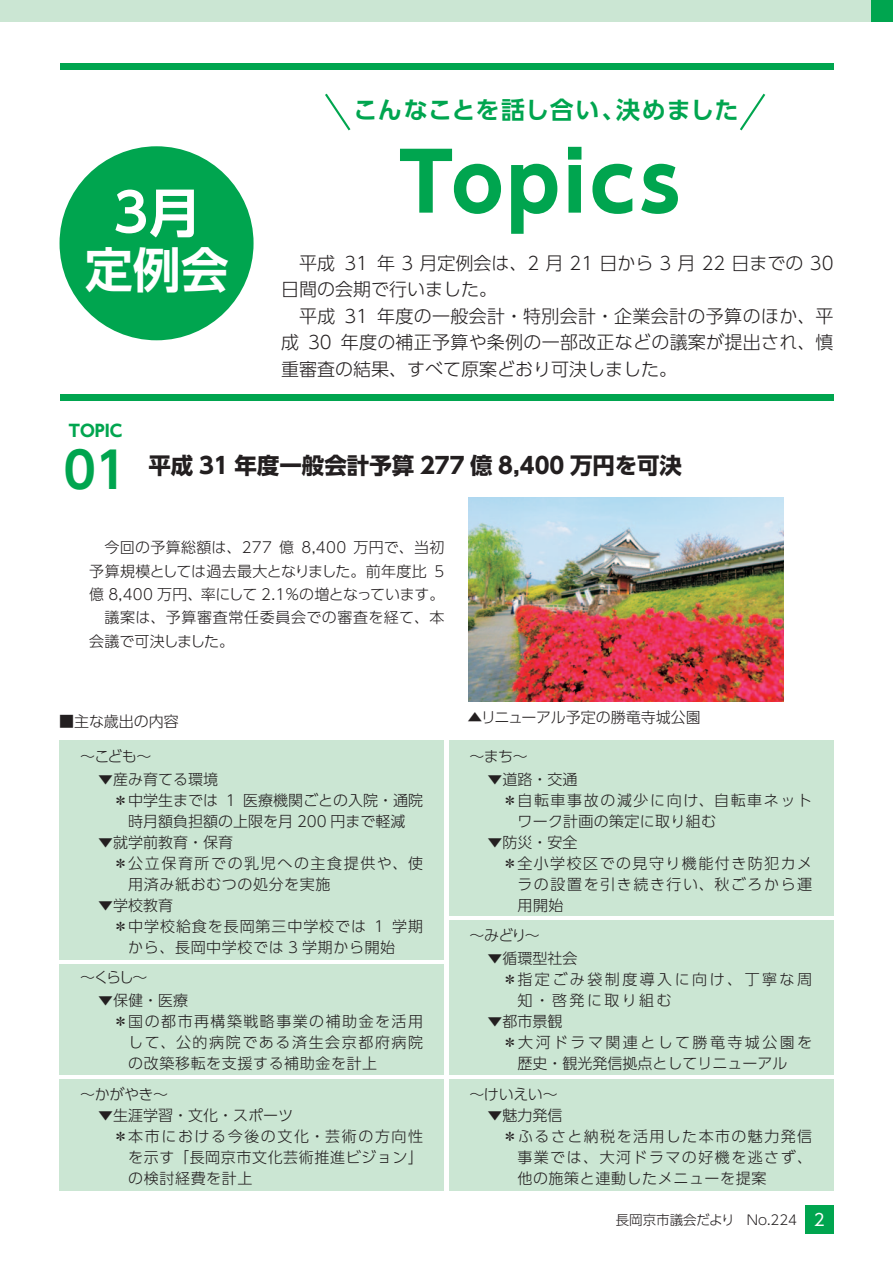
<style>
.page{position:relative;width:893px;height:1263px;background:#fff}
.page>*{position:absolute;margin:0;border:0;box-sizing:border-box;transform-origin:0 0}
.t1{font:700 79.5px "UD Shin Go Pro";letter-spacing:.04em;color:#00a54f}
.t2{font:700 52.8px "UD Shin Go Pro De";color:#fff}
.t3{font:700 49.5px "UD Shin Go Pro De";color:#00a54f}
.t4{font:700 48px "UD Shin Go Pro De";color:#fff}
.t5{font:700 24px "UD Shin Go Pro De";letter-spacing:.025em;color:#00a54f}
.t6{font:700 22.5px "UD Shin Go Pro";color:#231f20}
.t7{font:300 18px/26.5px "UD Shin Go Pro";color:#231f20}
.t8{font:300 18px "UD Shin Go Pro";letter-spacing:.02em;color:#231f20}
.t9{font:700 16.5px "UD Shin Go Pro";color:#00a54f}
.t10{font:16.5px "UD Shin Go Pro";color:#fff}
.t11{font:300 15px "UD Shin Go Pro";letter-spacing:.04em;color:#231f20}
.t12{font:300 15px/23.4px "UD Shin Go Pro";letter-spacing:.02em;color:#231f20}
.t13{font:300 15px/21px "UD Shin Go Pro";color:#231f20}
.t14{font:300 15px "UD Shin Go Pro";letter-spacing:.105em;color:#231f20}
.t15{font:300 15px "UD Shin Go Pro";letter-spacing:.095em;color:#231f20}
.t16{font:300 15px/21px "UD Shin Go Pro";letter-spacing:.06em;color:#231f20}
.t17{font:300 15px "UD Shin Go Pro";letter-spacing:.16em;color:#231f20}
.t18{font:300 15px "UD Shin Go Pro";letter-spacing:.165em;color:#231f20}
.t19{font:300 13.5px "UD Shin Go Pro";color:#231f20}
</style>
<div class="page">
<div style="left:449px;top:1079px;width:384px;height:112px;background:#cbe6d3"></div>
<div style="left:449px;top:740px;width:384px;height:176px;background:#cbe6d3"></div>
<div style="left:449px;top:920px;width:384px;height:155px;background:#cbe6d3"></div>
<div style="left:60px;top:740px;width:384px;height:220px;background:#cbe6d3"></div>
<div style="left:60px;top:964px;width:384px;height:111px;background:#cbe6d3"></div>
<div style="left:60px;top:1079px;width:384px;height:112px;background:#cbe6d3"></div>
<div style="left:0;top:0;width:893px;height:21px;background:#cbe6d3"></div>
<div style="left:872px;top:0;width:21px;height:21px;background:#00a54f"></div>
<div style="left:805px;top:1205px;width:28px;height:28px;background:#00a54f"></div>
<div style="left:60px;top:64px;width:773px;height:6px;background:#00a54f"></div>
<div style="left:60px;top:394px;width:773px;height:6px;background:#00a54f"></div>
<div style="left:60px;top:146px;width:194px;height:194px;background:#00a54f;border-radius:50%"></div>
<svg style="left:325px;top:93px;width:26px;height:38px"></svg>
<svg style="left:740px;top:93px;width:26px;height:38px"></svg>
<img style="left:468px;top:497px;width:316px;height:205px">
<h2 class="t2" style="left:113px;top:170px;width:89px">3月</h2>
<h3 class="t4" style="left:85px;top:231px;width:145px">定例会</h3>
<h3 class="t5" style="left:353px;top:90px;width:273px">こんなことを話し合い、</h3>
<h3 class="t5" style="left:616px;top:90px;width:124px">決めました</h3>
<h1 class="t1" style="left:399px;top:118px;width:282px">Topics</h1>
<p class="t7" style="left:377px;top:249px;width:458px">年 3 月定例会は、2 月 21 日から 3 月 22 日までの 30</p>
<p class="t7" style="left:281px;top:249px;width:55px">　平成</p>
<p class="t7" style="left:281px;top:276px;width:217px">日間の会期で行いました。</p>
<p class="t8" style="left:377px;top:301px;width:458px">年度の一般会計・特別会計・企業会計の予算のほか、平</p>
<p class="t7" style="left:344px;top:249px;width:25px">31</p>
<p class="t7" style="left:281px;top:302px;width:56px">　平成</p>
<p class="t7" style="left:344px;top:302px;width:25px">31</p>
<p class="t7" style="left:341px;top:329px;width:494px">年度の補正予算や条例の一部改正などの議案が提出され、慎</p>
<p class="t7" style="left:281px;top:329px;width:397px">成<br>重審査の結果、すべて原案どおり可決しました。</p>
<p class="t7" style="left:308px;top:329px;width:25px">30</p>
<p class="t9" style="left:69px;top:417px;width:55px">TOPIC</p>
<h3 class="t3" style="left:64px;top:430px;width:66px">01</h3>
<h3 class="t6" style="left:148px;top:447px;width:535px">平成 31 年度一般会計予算 277 億 8,400 万円を可決</h3>
<p class="t12" style="left:89px;top:535px;width:184px">　今回の予算総額は、277</p>
<p class="t11" style="left:279px;top:535px;width:16px">億</p>
<p class="t11" style="left:302px;top:535px;width:46px">8,400</p>
<p class="t11" style="left:353px;top:535px;width:92px">万円で、当初</p>
<p class="t12" style="left:89px;top:559px;width:357px">予算規模としては過去最大となりました。前年度比億 8,400 万円、率にして 2.1％の増となっています。　議案は、予算審査常任委員会での審査を経て、本会議で可決しました。</p>
<p class="t11" style="left:435px;top:559px;width:11px">5</p>
<p class="t13" style="left:59px;top:711px;width:121px">■主な歳出の内容</p>
<p class="t13" style="left:467px;top:706px;width:235px">▲リニューアル予定の勝竜寺城公園</p>
<p class="t11" style="left:80px;top:744px;width:73px">～こども~</p>
<p class="t11" style="left:469px;top:744px;width:60px">～まち~</p>
<p class="t13" style="left:98px;top:768px;width:121px">▼産み育てる環境</p>
<p class="t13" style="left:243px;top:789px;width:181px">医療機関ごとの入院・通院</p>
<p class="t13" style="left:128px;top:789px;width:279px;text-indent:-15px">＊中学生までは<br>時月額負担額の上限を月 200 円まで軽減</p>
<p class="t11" style="left:98px;top:830px;width:136px">▼就学前教育・保育</p>
<p class="t14" style="left:113px;top:851px;width:311px">＊公立保育所での乳児への主食提供や、使</p>
<p class="t11" style="left:128px;top:872px;width:204px">用済み紙おむつの処分を実施</p>
<p class="t11" style="left:98px;top:893px;width:76px">▼学校教育</p>
<p class="t11" style="left:392px;top:914px;width:32px">学期</p>
<p class="t11" style="left:226px;top:788px;width:11px">1</p>
<p class="t16" style="left:128px;top:915px;width:268px;text-indent:-15px">＊中学校給食を長岡第三中学校では<br>から、長岡中学校では 3 学期から開始</p>
<p class="t11" style="left:374px;top:914px;width:11px">1</p>
<p class="t11" style="left:80px;top:965px;width:69px">～くらし~</p>
<p class="t11" style="left:98px;top:988px;width:91px">▼保健・医療</p>
<p class="t15" style="left:113px;top:1009px;width:311px">＊国の都市再構築戦略事業の補助金を活用</p>
<p class="t14" style="left:128px;top:1030px;width:296px">して、公的病院である済生会京都府病院</p>
<p class="t11" style="left:128px;top:1051px;width:250px">の改築移転を支援する補助金を計上</p>
<p class="t11" style="left:80px;top:1082px;width:89px">～かがやき~</p>
<p class="t13" style="left:98px;top:1104px;width:196px">▼生涯学習・文化・スポーツ</p>
<p class="t14" style="left:113px;top:1124px;width:311px">＊本市における今後の文化・芸術の方向性</p>
<p class="t11" style="left:128px;top:1145px;width:296px">を示す「長岡京市文化芸術推進ビジョン「</p>
<p class="t11" style="left:128px;top:1166px;width:126px">の検討経費を計上</p>
<p class="t11" style="left:487px;top:767px;width:91px">▼道路・交通</p>
<p class="t14" style="left:502px;top:788px;width:311px">＊自転車事故の減少に向け、自転車ネット</p>
<p class="t12" style="left:517px;top:809px;width:200px">ワーク計画の策定に取り組む</p>
<p class="t11" style="left:487px;top:830px;width:91px">▼防災・安全</p>
<p class="t15" style="left:502px;top:851px;width:311px">＊全小学校区での見守り機能付き防犯カメ</p>
<p class="t14" style="left:517px;top:872px;width:296px">ラの設置を引き続き行い、秋ごろから運</p>
<p class="t11" style="left:517px;top:893px;width:48px">用開始</p>
<p class="t11" style="left:469px;top:923px;width:72px">～みどり~</p>
<p class="t11" style="left:487px;top:946px;width:91px">▼循環型社会</p>
<p class="t18" style="left:502px;top:967px;width:311px">＊指定ごみ袋制度導入に向け、丁寧な周</p>
<p class="t17" style="left:517px;top:988px;width:156px">知・啓発に取り組む</p>
<p class="t11" style="left:487px;top:1009px;width:76px">▼都市景観</p>
<p class="t17" style="left:502px;top:1030px;width:311px">＊大河ドラマ関連として勝竜寺城公園を</p>
<p class="t13" style="left:517px;top:1052px;width:272px">歴史・観光発信拠点としてリニューアル</p>
<p class="t11" style="left:469px;top:1082px;width:90px">～けいえい~</p>
<p class="t11" style="left:487px;top:1103px;width:76px">▼魅力発信</p>
<p class="t15" style="left:502px;top:1124px;width:311px">＊ふるさと納税を活用した本市の魅力発信</p>
<p class="t15" style="left:517px;top:1145px;width:296px">事業では、大河ドラマの好機を逃さず、</p>
<p class="t11" style="left:517px;top:1166px;width:250px">他の施策と連動したメニューを提案</p>
<p class="t19" style="left:616px;top:1209px;width:183px">長岡京市議会だより　No.224</p>
<p class="t10" style="left:814px;top:1206px;width:12px">2</p>
</div>
